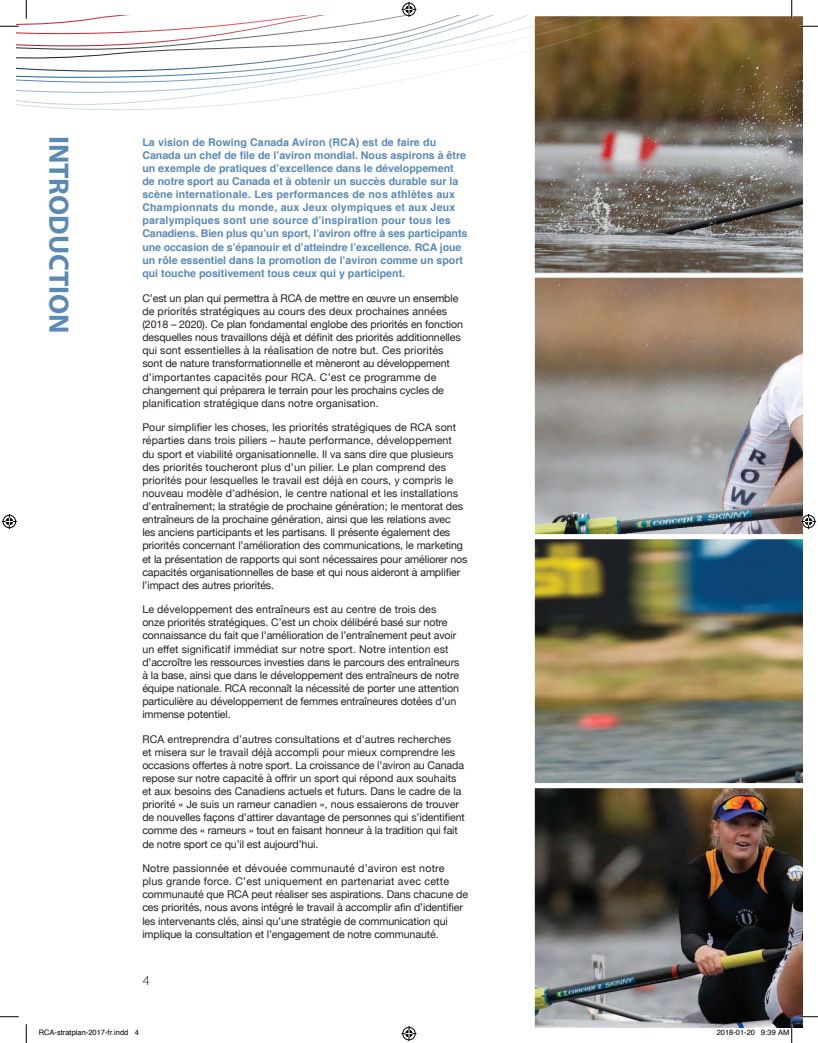
<style>
.page{position:relative;width:818px;height:1043px;background:#fff}
.page>*{position:absolute;margin:0;border:0;box-sizing:border-box;transform-origin:0 0}
.t1{font:28.12px "Myriad MM 700 600";color:#5989b4}
.t2{font:300 13.75px "Myriad Pro";color:#231f20}
.t3{font:10.62px/13.1px "Helvetica Neue";letter-spacing:-.01em;color:#231f20}
.t4{font:700 10.62px/13.1px "Helvetica";color:#5989b4}
.t5{font:7.5px "Helvetica";color:#000}
</style>
<div class="page">
<svg style="left:534px;top:277px;width:268px;height:258px;background:#9f948a"></svg>
<svg style="left:534px;top:15px;width:268px;height:259px;background:#82786d"></svg>
<img style="left:534px;top:539px;width:268px;height:245px">
<img style="left:534px;top:788px;width:268px;height:240px">
<svg style="left:534px;top:15px;width:171px;height:116px;background:#67553c"></svg>
<svg style="left:16px;top:72px;width:668px;height:53px"></svg>
<svg style="left:16px;top:72px;width:664px;height:29px"></svg>
<svg style="left:16px;top:72px;width:632px;height:20px"></svg>
<svg style="left:16px;top:72px;width:626px;height:14px"></svg>
<svg style="left:16px;top:15px;width:682px;height:57px"></svg>
<svg style="left:799px;top:25px;width:19px;height:2px"></svg>
<svg style="left:0;top:1016px;width:19px;height:1px"></svg>
<svg style="left:799px;top:1015px;width:19px;height:2px"></svg>
<svg style="left:25px;top:1024px;width:2px;height:18px"></svg>
<svg style="left:790px;top:0;width:2px;height:19px"></svg>
<svg style="left:0;top:0;width:645px;height:63px"></svg>
<svg style="left:401px;top:1026px;width:15px;height:15px"></svg>
<svg style="left:2px;top:514px;width:15px;height:15px"></svg>
<svg style="left:801px;top:514px;width:15px;height:15px"></svg>
<svg style="left:761px;top:1024px;width:31px;height:18px"></svg>
<h1 class="t1" style="left:72px;top:136px;width:200px;rotate:90deg">INTRODUCTION</h1>
<p class="t4" style="left:142px;top:135px;width:326px">La vision de Rowing Canada Aviron (RCA) est de faire du Canada un chef de file de l’aviron mondial. Nous aspirons à être un exemple de pratiques d’excellence dans le développement de notre sport au Canada et à obtenir un succès durable sur la scène internationale. Les performances de nos athlètes aux Championnats du monde, aux Jeux olympiques et aux Jeux paralympiques sont une source d’inspiration pour tous les Canadiens. Bien plus qu’un sport, l’aviron offre à ses participants une occasion de s’épanouir et d’atteindre l’excellence. RCA joue un rôle essentiel dans la promotion de l’aviron comme un sport qui touche positivement tous ceux qui y participent.</p>
<p class="t3" style="left:142px;top:292px;width:322px">C’est un plan qui permettra à RCA de mettre en œuvre un ensemble de priorités stratégiques au cours des deux prochaines années (2018 – 2020). Ce plan fondamental englobe des priorités en fonction desquelles nous travaillons déjà et définit des priorités additionnelles qui sont essentielles à la réalisation de notre but. Ces priorités sont de nature transformationnelle et mèneront au développement d’importantes capacités pour RCA. C’est ce programme de changement qui préparera le terrain pour les prochains cycles de planification stratégique dans notre organisation.</p>
<p class="t3" style="left:142px;top:421px;width:327px">Pour simplifier les choses, les priorités stratégiques de RCA sont réparties dans trois piliers – haute performance, développement<br>du sport et viabilité organisationnelle. Il va sans dire que plusieurs des priorités toucheront plus d’un pilier. Le plan comprend des priorités pour lesquelles le travail est déjà en cours, y compris le nouveau modèle d’adhésion, le centre national et les installations d’entraînement; la stratégie de prochaine génération; le mentorat des entraîneurs de la prochaine génération, ainsi que les relations avec<br>les anciens participants et les partisans. Il présente également des priorités concernant l’amélioration des communications, le marketing et la présentation de rapports qui sont nécessaires pour améliorer nos capacités organisationnelles de base et qui nous aideront à amplifier l’impact des autres priorités.</p>
<p class="t3" style="left:142px;top:603px;width:318px">Le développement des entraîneurs est au centre de trois des onze priorités stratégiques. C’est un choix délibéré basé sur notre connaissance du fait que l’amélioration de l’entraînement peut avoir un effet significatif immédiat sur notre sport. Notre intention est d’accroître les ressources investies dans le parcours des entraîneurs à la base, ainsi que dans le développement des entraîneurs de notre équipe nationale. RCA reconnaît la nécessité de porter une attention particulière au développement de femmes entraîneures dotées d’un immense potentiel.</p>
<p class="t3" style="left:142px;top:732px;width:324px">RCA entreprendra d’autres consultations et d’autres recherches<br>et misera sur le travail déjà accompli pour mieux comprendre les occasions offertes à notre sport. La croissance de l’aviron au Canada repose sur notre capacité à offrir un sport qui répond aux souhaits et aux besoins des Canadiens actuels et futurs. Dans le cadre de la priorité « Je suis un rameur canadien », nous essaierons de trouver de nouvelles façons d’attirer davantage de personnes qui s’identifient comme des « rameurs » tout en faisant honneur à la tradition qui fait de notre sport ce qu’il est aujourd’hui.</p>
<p class="t3" style="left:142px;top:862px;width:327px">Notre passionnée et dévouée communauté d’aviron est notre<br>plus grande force. C’est uniquement en partenariat avec cette communauté que RCA peut réaliser ses aspirations. Dans chacune de ces priorités, nous avons intégré le travail à accomplir afin d’identifier les intervenants clés, ainsi qu’une stratégie de communication qui implique la consultation et l’engagement de notre communauté.</p>
<p class="t2" style="left:143px;top:972px;width:8px">4</p>
<p class="t5" style="left:39px;top:1027px;width:102px">RCA-stratplan-2017-fr.indd 4</p>
<p class="t5" style="left:716px;top:1027px;width:74px">2018-01-20 9:39 AM</p>
</div>
